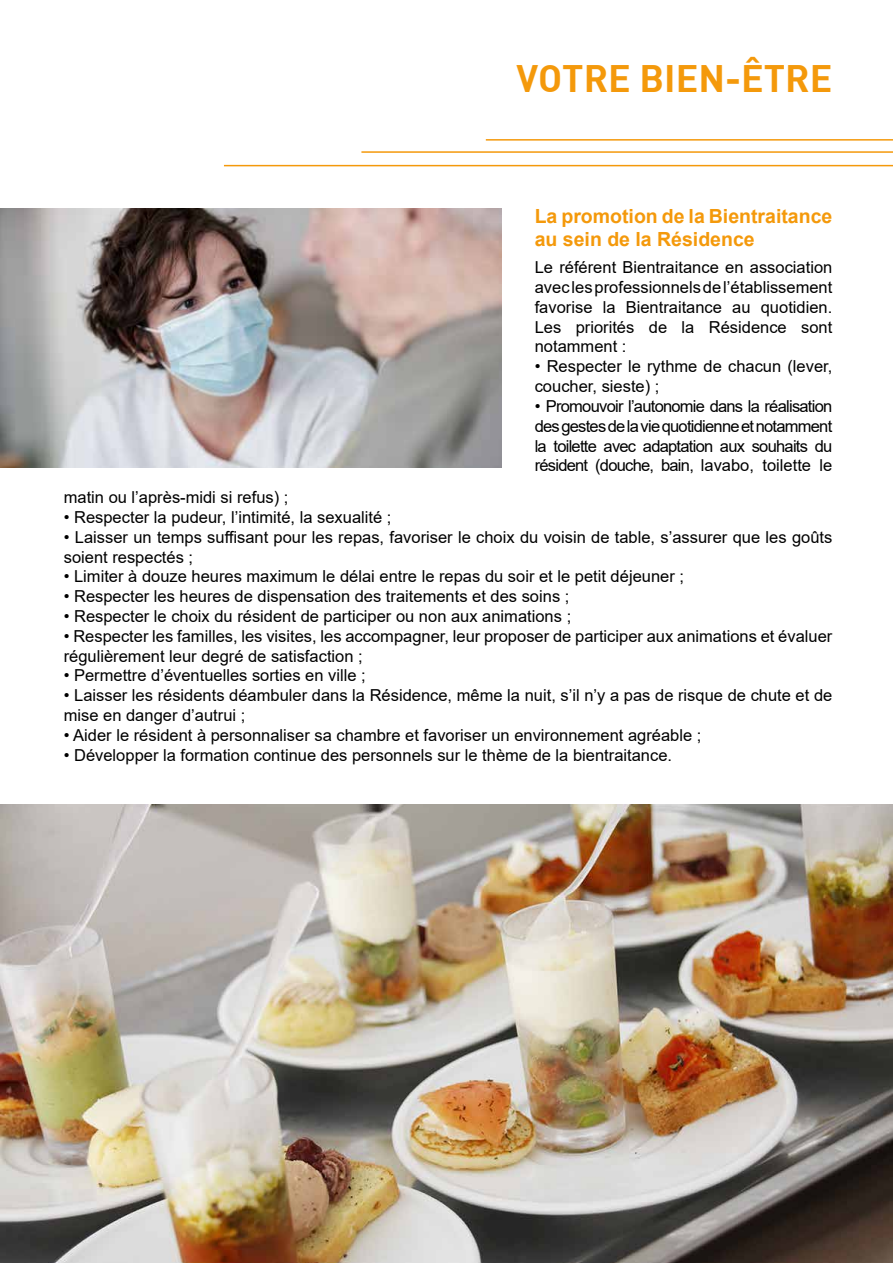
<style>
.page{position:relative;width:893px;height:1263px;background:#fff}
.page>*{position:absolute;margin:0;border:0;box-sizing:border-box;transform-origin:0 0}
.t1{font:37.5px "DIN Bold";color:#f4990b}
.t2{font:700 19.5px/23.4px "Arial";color:#f4990b}
.t3{font:16.5px/19.8px "Arial";color:#000}
</style>
<div class="page">
<img style="left:0;top:208px;width:502px;height:260px">
<img style="left:0;top:804px;width:893px;height:459px">
<hr style="left:486px;top:139px;width:407px;height:2px;background:#f4990b">
<hr style="left:361px;top:151px;width:532px;height:2px;background:#f4990b">
<hr style="left:224px;top:165px;width:669px;height:1px;background:#f4990b">
<h1 class="t1" style="left:516px;top:54px;width:318px">VOTRE BIEN-ÊTRE</h1>
<p class="t2" style="left:535px;top:204px;width:299px">La promotion de la Bientraitance au sein de la Résidence</p>
<p class="t3" style="left:535px;top:257px;width:299px;text-align:justify">Le référent Bientraitance en association avec les professionnels de l’établissement favorise la Bientraitance au quotidien.<br>Les priorités de la Résidence sont notamment :</p>
<p class="t3" style="left:535px;top:356px;width:299px">• Respecter le rythme de chacun (lever, coucher, sieste) ;</p>
<p class="t3" style="left:535px;top:396px;width:299px;text-align:justify">• Promouvoir l’autonomie dans la réalisation des gestes de la vie quotidienne et notamment la toilette avec adaptation aux souhaits du résident (douche, bain, lavabo, toilette le</p>
<p class="t3" style="left:64px;top:487px;width:226px">matin ou l’après-midi si refus) ;</p>
<p class="t3" style="left:64px;top:507px;width:329px">• Respecter la pudeur, l’intimité, la sexualité ;</p>
<p class="t3" style="left:64px;top:527px;width:770px">• Laisser un temps suffisant pour les repas, favoriser le choix du voisin de table, s’assurer que les goûts soient respectés ;</p>
<p class="t3" style="left:64px;top:567px;width:622px">• Limiter à douze heures maximum le délai entre le repas du soir et le petit déjeuner ;</p>
<p class="t3" style="left:64px;top:586px;width:507px">• Respecter les heures de dispensation des traitements et des soins ;</p>
<p class="t3" style="left:64px;top:606px;width:509px">• Respecter le choix du résident de participer ou non aux animations ;</p>
<p class="t3" style="left:64px;top:626px;width:770px">• Respecter les familles, les visites, les accompagner, leur proposer de participer aux animations et évaluer régulièrement leur degré de satisfaction ;</p>
<p class="t3" style="left:64px;top:666px;width:303px">• Permettre d’éventuelles sorties en ville ;</p>
<p class="t3" style="left:64px;top:685px;width:770px">• Laisser les résidents déambuler dans la Résidence, même la nuit, s’il n’y a pas de risque de chute et de mise en danger d’autrui ;</p>
<p class="t3" style="left:64px;top:725px;width:639px">• Aider le résident à personnaliser sa chambre et favoriser un environnement agréable ;</p>
<p class="t3" style="left:64px;top:745px;width:610px">• Développer la formation continue des personnels sur le thème de la bientraitance.</p>
</div>
